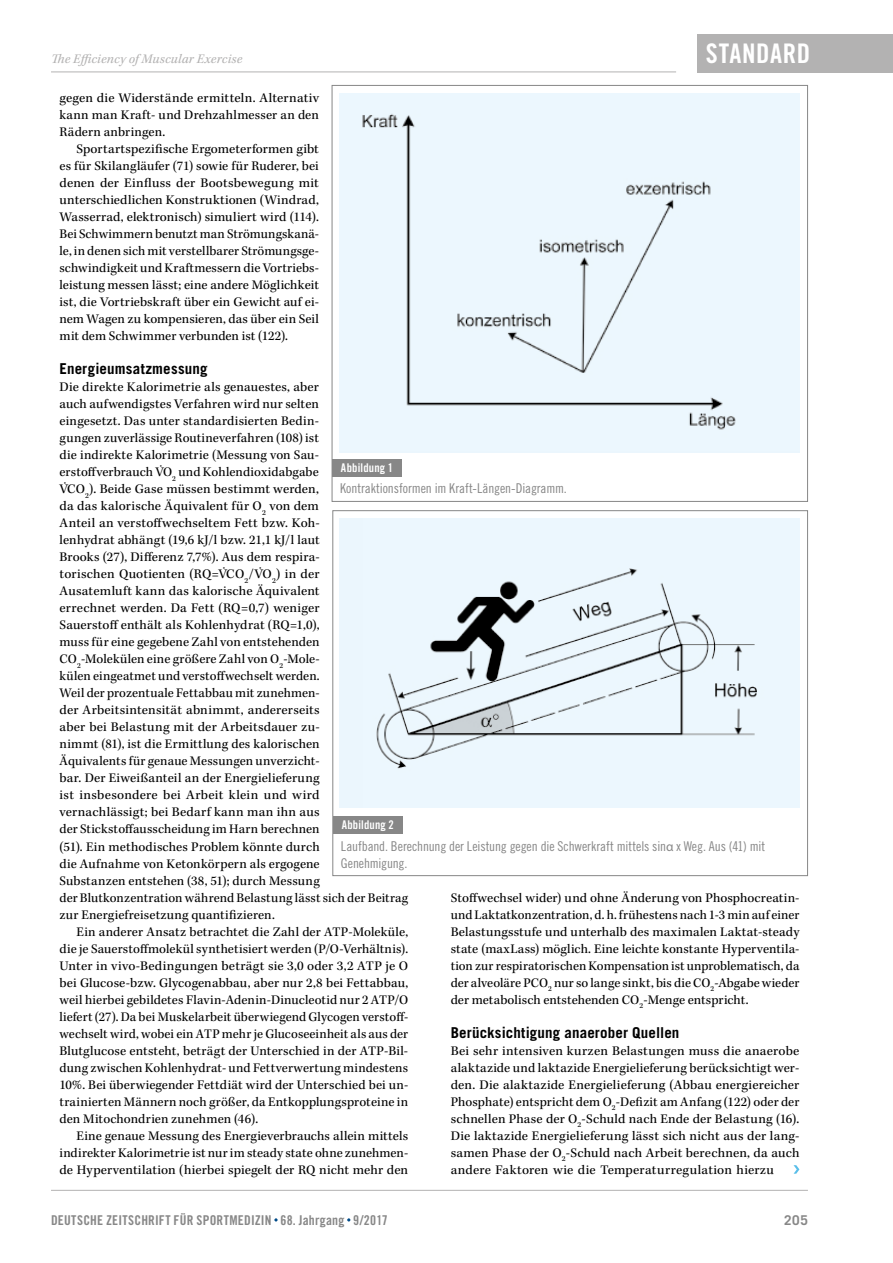
<style>
.page{position:relative;width:893px;height:1263px;background:#fff}
.page>*{position:absolute;margin:0;border:0;box-sizing:border-box;transform-origin:0 0}
.t1{font:27px "Trade Gothic LT Std Bd Cn 20";letter-spacing:.04em;color:#fff}
.t2{font:700 15px "Trade Gothic LT Std";letter-spacing:.01em;color:#000}
.t3{font:13.5px/17px "Kepler Std";letter-spacing:.01em;color:#000;text-align:justify}
.t4{font:13.5px/17px "Trade Gothic LT Std Cn 18";letter-spacing:-.005em;color:#878787}
.t5{font:13.5px "Trade Gothic LT Std Bd Cn 20";letter-spacing:.015em;color:#878787}
.t6{font:italic 13.5px "Kepler Std";letter-spacing:.015em;color:#b3b2b2}
.t7{font:700 13.5px "Trade Gothic LT Std";color:#878787}
.t8{font:12px "Trade Gothic LT Std Bd Cn 20";letter-spacing:.015em;color:#fff}
.s1{font-family:"Myriad Pro"}
</style>
<div class="page">
<div style="left:697px;top:34px;width:196px;height:38px;background:#b3b2b2"></div>
<hr style="left:51px;top:72px;width:625px;height:1px;background:#b3b2b2">
<hr style="left:51px;top:1190px;width:757px;height:1px;background:#b3b2b2">
<svg style="left:793px;top:1165px;width:6px;height:9px"></svg>
<div style="left:332px;top:459px;width:70px;height:17px;background:#878787"></div>
<div style="left:339px;top:94px;width:460px;height:356px;background:#ecf7fe"></div>
<div style="left:333px;top:816px;width:69px;height:17px;background:#878787"></div>
<div style="left:339px;top:519px;width:460px;height:289px;background:#ebf6fd"></div>
<img style="left:376px;top:568px;width:381px;height:201px">
<h1 class="t1" style="left:706px;top:37px;width:91px">Standard</h1>
<p class="t6" style="left:51px;top:51px;width:193px">The Efficiency of Muscular Exercise</p>
<p class="t3" style="left:60px;top:90px;width:261px">gegen die Widerstände ermitteln. Alternativ kann man Kraft- und Drehzahlmesser an den Rädern anbringen.</p>
<p class="t3" style="left:60px;top:141px;width:261px;text-indent:17px">Sportartspezifische Ergometerformen gibt es für Skilangläufer (71) sowie für Ruderer, bei denen der Einfluss der Bootsbewegung mit unterschiedlichen Konstruktionen (Windrad, Wasserrad, elektronisch) simuliert wird (114).<br>Bei Schwimmern benutzt man Strömungskanä&shy;le, in denen sich mit verstellbarer Strömungsge&shy;schwindigkeit und Kraftmessern die Vortriebs&shy;leistung messen lässt; eine andere Möglichkeit ist, die Vortriebskraft über ein Gewicht auf ei&shy;nem Wagen zu kompensieren, das über ein Seil mit dem Schwimmer verbunden ist (122).</p>
<p class="t2" style="left:60px;top:360px;width:150px">Energieumsatzmessung</p>
<p class="t3" style="left:60px;top:379px;width:350px;text-align:left">Die direkte Kalorimetrie als genauestes, aber<br>auch aufwendigstes Verfahren wird nur selten<br>eingesetzt. Das unter standardisierten Bedin-<br>gungen zuverlässige Routineverfahren (108) ist<br>die indirekte Kalorimetrie (Messung von Sau&shy;erstoffverbrauch V˙O<sub>2</sub> und Kohlendioxidabgabe<br>V˙CO<sub>2</sub>). Beide Gase müssen bestimmt werden,<br>da das kalorische Äquivalent für O<sub>2</sub> von dem<br>Anteil an verstoffwechseltem Fett bzw. Koh-<br>lenhydrat abhängt (19,6 kJ/l bzw. 21,1 kJ/l laut<br>Brooks (27), Differenz 7,7%). Aus dem respira-<br>torischen Quotienten (RQ=V˙CO<sub>2</sub>/V˙O<sub>2</sub>) in der<br>Ausatemluft kann das kalorische Äquivalent<br>errechnet werden. Da Fett (RQ=0,7) weniger<br>Sauerstoff enthält als Kohlenhydrat (RQ=1,0),<br>muss für eine gegebene Zahl von entstehenden<br>CO<sub>2</sub>-Molekülen eine größere Zahl von O<sub>2</sub>-Mole-<br>külen eingeatmet und verstoffwechselt werden.<br>Weil der prozentuale Fettabbau mit zunehmen-<br>der Arbeitsintensität abnimmt, andererseits<br>aber bei Belastung mit der Arbeitsdauer zu-<br>nimmt (81), ist die Ermittlung des kalorischen<br>Äquivalents für genaue Messungen unverzicht-<br>bar. Der Eiweißanteil an der Energielieferung<br>ist insbesondere bei Arbeit klein und wird vernachlässigt; bei Bedarf kann man ihn aus<br>der Stickstoffausscheidung im Harn berechnen<br>(51). Ein methodisches Problem könnte durch<br>die Aufnahme von Ketonkörpern als ergogene<br>Substanzen entstehen (38, 51); durch Messung<br>der Blutkonzentration während Belastung lässt sich der Beitrag zur Energiefreisetzung quantifizieren.</p>
<p class="t3" style="left:60px;top:923px;width:350px;text-indent:17px">Ein anderer Ansatz betrachtet die Zahl der ATP-Moleküle, die je Sauerstoffmolekül synthetisiert werden (P/O-Verhältnis).<br>Unter in vivo-Bedingungen beträgt sie 3,0 oder 3,2 ATP je O bei Glucose-bzw. Glycogenabbau, aber nur 2,8 bei Fettabbau, weil hierbei gebildetes Flavin-Adenin-Dinucleotid nur 2 ATP/O liefert (27). Da bei Muskelarbeit überwiegend Glycogen verstoff&shy;wechselt wird, wobei ein ATP mehr je Glucoseeinheit als aus der Blutglucose entsteht, beträgt der Unterschied in der ATP-Bil&shy;dung zwischen Kohlenhydrat- und Fettverwertung mindestens 10%. Bei überwiegender Fettdiät wird der Unterschied bei un&shy;trainierten Männern noch größer, da Entkopplungsproteine in den Mitochondrien zunehmen (46).</p>
<p class="t3" style="left:60px;top:1127px;width:350px;text-indent:17px">Eine genaue Messung des Energieverbrauchs allein mittels indirekter Kalorimetrie ist nur im steady state ohne zunehmen&shy;de Hyperventilation (hierbei spiegelt der RQ nicht mehr den</p>
<p class="t8" style="left:341px;top:460px;width:54px">Abbildung 1</p>
<p class="t4" style="left:340px;top:480px;width:228px">Kontraktionsformen im Kraft-Längen-Diagramm.</p>
<p class="t8" style="left:342px;top:818px;width:54px">Abbildung 2</p>
<p class="t4" style="left:341px;top:837px;width:426px">Laufband. Berechnung der Leistung gegen die Schwerkraft mittels sin<span class="s1">α</span> x Weg. Aus (41) mit<br>Genehmigung.</p>
<p class="t3" style="left:451px;top:889px;width:350px">Stoffwechsel wider) und ohne Änderung von Phosphocreatin&shy;und Laktatkonzentration, d. h. frühestens nach 1-3 min auf einer Belastungsstufe und unterhalb des maximalen Laktat-steady state (maxLass) möglich. Eine leichte konstante Hyperventila&shy;tion zur respiratorischen Kompensation ist unproblematisch, da der alveoläre PCO<sub>2</sub> nur so lange sinkt, bis die CO<sub>2</sub>-Abgabe wieder der metabolisch entstehenden CO<sub>2</sub>-Menge entspricht.</p>
<p class="t2" style="left:451px;top:1023px;width:230px">Berücksichtigung anaerober Quellen</p>
<p class="t3" style="left:451px;top:1042px;width:350px">Bei sehr intensiven kurzen Belastungen muss die anaerobe alaktazide und laktazide Energielieferung berücksichtigt wer&shy;den. Die alaktazide Energielieferung (Abbau energiereicher Phosphate) entspricht dem O<sub>2</sub>-Defizit am Anfang (122) oder der schnellen Phase der O<sub>2</sub>-Schuld nach Ende der Belastung (16).<br>Die laktazide Energielieferung lässt sich nicht aus der lang&shy;samen Phase der O<sub>2</sub>-Schuld nach Arbeit berechnen, da auch andere Faktoren wie die Temperaturregulation hierzu</p>
<p class="t5" style="left:51px;top:1212px;width:338px">DEUTSCHE ZEITSCHRIFT FÜR SPORTMEDIZIN 68. Jahrgang 9/2017</p>
<p class="t7" style="left:784px;top:1211px;width:25px">205</p>
</div>
